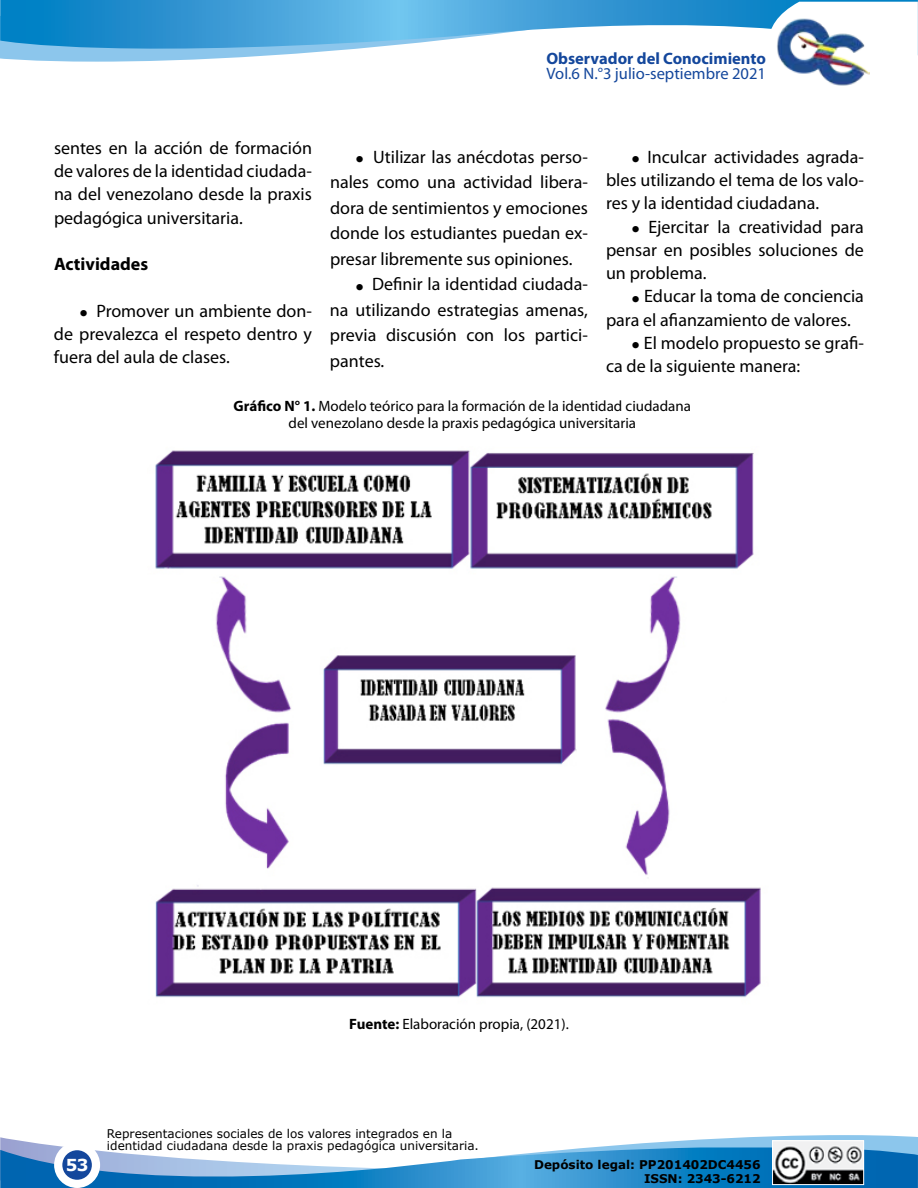
<style>
.page{position:relative;width:918px;height:1188px;background:#fff}
.page>*{position:absolute;margin:0;border:0;box-sizing:border-box;transform-origin:0 0}
.t1{font:18px/23.2px "Myriad Pro";color:#000;text-align:justify}
.t2{font:700 18px "Myriad Pro";color:#000}
.t3{font:16.5px "Myriad Pro";color:#14479c}
.t4{font:700 16.5px "Myriad Pro";color:#14479c}
.t5{font:700 16.5px "Verdana";color:#fff}
.t6{font:15px/16.5px "Myriad Pro";color:#000;text-align:center}
.t7{font:12px/12px "Verdana";color:#000}
.t8{font:700 12px/14.4px "Verdana";color:#000;text-align:right}
.s1{font-size:30px}
.s2{font-weight:700}
</style>
<div class="page">
<svg style="left:0;top:1135px;width:918px;height:53px"></svg>
<svg style="left:0;top:0;width:918px;height:61px"></svg>
<svg style="left:753px;top:2px;width:165px;height:59px"></svg>
<div style="left:54px;top:1142px;width:46px;height:46px;background:#fff;border-radius:50%"></div>
<div style="left:62px;top:1150px;width:30px;height:30px;background:#14479c;border-radius:50%"></div>
<img style="left:775px;top:17px;width:95px;height:69px">
<img style="left:774px;top:1143px;width:88px;height:40px">
<div style="left:772px;top:1141px;width:92px;height:44px;border:1px solid #fff"></div>
<img style="left:155px;top:450px;width:606px;height:548px">
<p class="t4" style="left:546px;top:48px;width:221px">Observador del Conocimiento</p>
<p class="t3" style="left:547px;top:63px;width:221px">Vol.6 N.°3 julio-septiembre 2021</p>
<p class="t1" style="left:54px;top:136px;width:260px">sentes en la acción de formación de valores de la identidad ciudada&shy;na del venezolano desde la praxis pedagógica universitaria.</p>
<p class="t2" style="left:54px;top:252px;width:96px">Actividades</p>
<p class="t1" style="left:54px;top:299px;width:260px;text-indent:26px"><span class="s1">•</span> Promover un ambiente don&shy;de prevalezca el respeto dentro y fuera del aula de clases.</p>
<p class="t1" style="left:606px;top:145px;width:259px;text-indent:26px"><span class="s1">•</span> Inculcar actividades agrada&shy;bles utilizando el tema de los valo&shy;res y la identidad ciudadana.</p>
<p class="t1" style="left:606px;top:215px;width:259px;text-indent:26px"><span class="s1">•</span> Ejercitar la creatividad para pensar en posibles soluciones de un problema.</p>
<p class="t1" style="left:606px;top:284px;width:259px;text-indent:26px"><span class="s1">•</span> Educar la toma de conciencia para el afianzamiento de valores.</p>
<p class="t1" style="left:606px;top:331px;width:259px;text-indent:26px"><span class="s1">•</span> El modelo propuesto se grafi&shy;ca de la siguiente manera:</p>
<p class="t6" style="left:234px;top:398px;width:459px"><span class="s2">Gráfico N° 1.</span> Modelo teórico para la formación de la identidad ciudadana del venezolano desde la praxis pedagógica universitaria</p>
<p class="t1" style="left:330px;top:144px;width:260px;line-height:25.5px;text-indent:25px"><span class="s1">•</span> Utilizar las anécdotas perso&shy;nales como una actividad libera&shy;dora de sentimientos y emociones donde los estudiantes puedan ex&shy;presar libremente sus opiniones.</p>
<p class="t1" style="left:330px;top:271px;width:260px;line-height:25.5px;text-indent:26px"><span class="s1">•</span> Definir la identidad ciudada&shy;na utilizando estrategias amenas, previa discusión con los partici&shy;pantes.</p>
<p class="t6" style="left:349px;top:1015px;width:221px"><span class="s2">Fuente:</span> Elaboración propia, (2021).</p>
<p class="t7" style="left:107px;top:1128px;width:374px">Representaciones sociales de los valores integrados en la identidad ciudadana desde la praxis pedagógica universitaria.</p>
<p class="t5" style="left:66px;top:1154px;width:24px">53</p>
<p class="t8" style="left:534px;top:1157px;width:228px">Depósito legal: PP201402DC4456<br>ISSN: 2343-6212</p>
</div>
